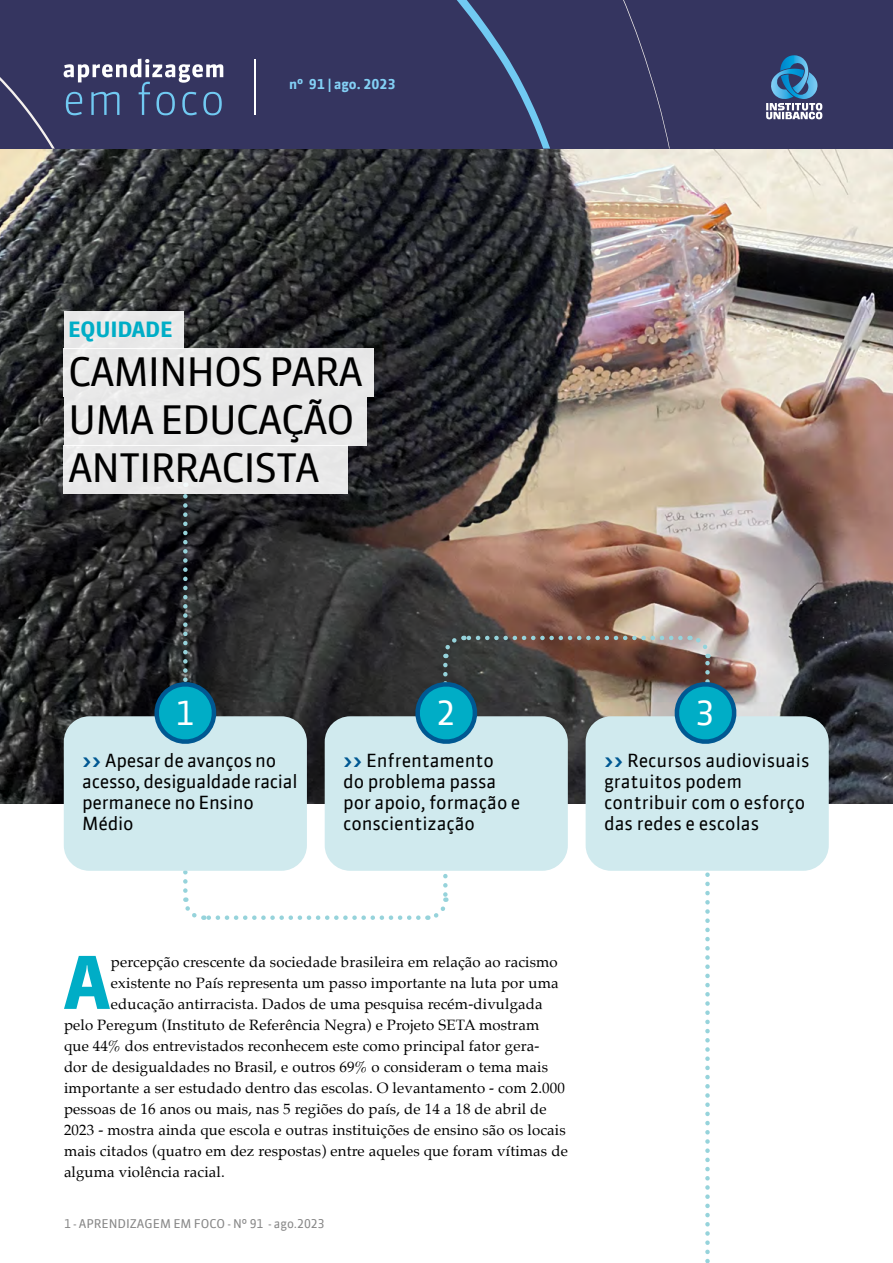
<style>
.page{position:relative;width:893px;height:1263px;background:#fff}
.page>*{position:absolute;margin:0;border:0;box-sizing:border-box;transform-origin:0 0}
.t1{font:700 72.3px "Sanuk Offc";color:#00adc6}
.t2{font:39px/48px "Sanuk Offc";letter-spacing:-.03em;color:#000}
.t3{font:33px "Sanuk Offc";color:#fff}
.t4{font:700 21px "Sanuk Offc";letter-spacing:-.01em;color:#00adc6}
.t5{font:18px/21px "Sanuk Offc";letter-spacing:-.005em;color:#000}
.t6{font:15px "Palatino";letter-spacing:.01em;color:#000}
.t7{font:700 13.5px "Sanuk Offc";color:#83d0f5}
.t8{font:12px "Sanuk Offc";color:#878787}
.s1{font-weight:700;color:#005892}
</style>
<div class="page">
<img style="left:0;top:149px;width:893px;height:654px">
<div style="left:64px;top:716px;width:243px;height:155px;background:#d0eaee;border-radius:26px"></div>
<div style="left:586px;top:716px;width:243px;height:155px;background:#d0eaee;border-radius:26px"></div>
<svg style="left:148px;top:482px;width:595px;height:781px"></svg>
<div style="left:64px;top:445px;width:284px;height:49px;background:#e8e8e8"></div>
<div style="left:64px;top:397px;width:303px;height:48px;background:#e8e8e9"></div>
<div style="left:64px;top:348px;width:310px;height:49px;background:#e9e9e9"></div>
<div style="left:64px;top:311px;width:120px;height:37px;background:#e9e9e9"></div>
<div style="left:0;top:0;width:893px;height:149px;background:#353560"></div>
<svg style="left:766px;top:55px;width:56px;height:64px"></svg>
<hr style="left:255px;top:59px;width:1px;height:56px;background:#fff">
<svg style="left:64px;top:59px;width:159px;height:56px"></svg>
<svg style="left:457px;top:0;width:93px;height:149px"></svg>
<svg style="left:0;top:77px;width:55px;height:72px"></svg>
<svg style="left:623px;top:0;width:47px;height:149px"></svg>
<p class="t7" style="left:289px;top:76px;width:108px">nº 91 | ago. 2023</p>
<h3 class="t4" style="left:68px;top:316px;width:106px">EQUIDADE</h3>
<h2 class="t2" style="left:68px;top:348px;width:296px">CAMINHOS PARA<br>UMA EDUCAÇÃO<br>ANTIRRACISTA</h2>
<h3 class="t3" style="left:175px;top:693px;width:20px">1</h3>
<p class="t5" style="left:82px;top:750px;width:217px"><span class="s1">&gt;&gt;</span> Apesar de avanços no acesso, desigualdade racial permanece no Ensino<br>Médio</p>
<h3 class="t3" style="left:436px;top:693px;width:20px">2</h3>
<p class="t5" style="left:343px;top:750px;width:179px"><span class="s1">&gt;&gt;</span> Enfrentamento<br>do problema passa por apoio, formação e conscientização</p>
<h3 class="t3" style="left:696px;top:693px;width:20px">3</h3>
<p class="t5" style="left:604px;top:750px;width:207px"><span class="s1">&gt;&gt;</span> Recursos audiovisuais gratuitos podem contribuir com o esforço das redes e escolas</p>
<h1 class="t1" style="left:64px;top:938px;width:48px">A</h1>
<p class="t6" style="left:111px;top:949px;width:448px">percepção crescente da sociedade brasileira em relação ao racismo</p>
<p class="t6" style="left:111px;top:970px;width:449px">existente no País representa um passo importante na luta por uma</p>
<p class="t6" style="left:111px;top:991px;width:433px">educação antirracista. Dados de uma pesquisa recém-divulgada</p>
<p class="t6" style="left:64px;top:1012px;width:477px">pelo Peregum (Instituto de Referência Negra) e Projeto SETA mostram</p>
<p class="t6" style="left:64px;top:1033px;width:477px">que 44% dos entrevistados reconhecem este como principal fator gera-</p>
<p class="t6" style="left:64px;top:1054px;width:485px">dor de desigualdades no Brasil, e outros 69% o consideram o tema mais</p>
<p class="t6" style="left:64px;top:1075px;width:503px">importante a ser estudado dentro das escolas. O levantamento - com 2.000</p>
<p class="t6" style="left:64px;top:1096px;width:484px">pessoas de 16 anos ou mais, nas 5 regiões do país, de 14 a 18 de abril de</p>
<p class="t6" style="left:64px;top:1117px;width:503px">2023 - mostra ainda que escola e outras instituições de ensino são os locais</p>
<p class="t6" style="left:64px;top:1138px;width:505px">mais citados (quatro em dez respostas) entre aqueles que foram vítimas de</p>
<p class="t6" style="left:64px;top:1159px;width:162px">alguma violência racial.</p>
<p class="t8" style="left:64px;top:1216px;width:262px">1 - APRENDIZAGEM EM FOCO - Nº 91 - ago.2023</p>
</div>
